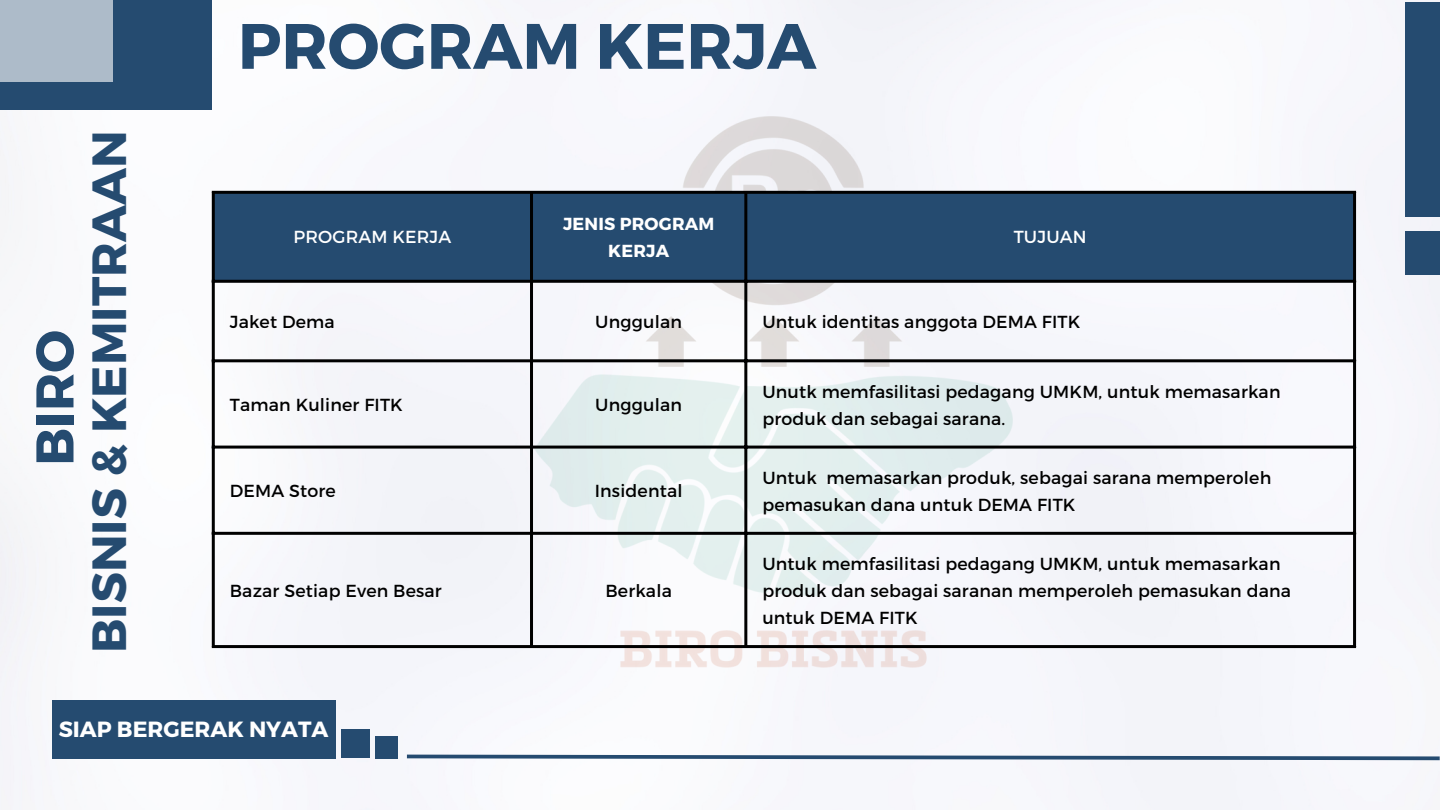
<style>
.page{position:relative;width:1440px;height:810px;background:#fff}
.page>*{position:absolute;margin:0;border:0;box-sizing:border-box;transform-origin:0 0}
.t1{font:700 64px "Montserrat";color:#254b70}
.t2{font:700 53px "Montserrat";color:#254b70}
.t3{font:700 48px "Montserrat";color:#254b70}
.t4{font:700 22px "Montserrat";color:#fff}
.t5{font:17.4px/27px "Montserrat";letter-spacing:.01em;color:#000}
.t6{font:17.4px "Montserrat";letter-spacing:.01em;color:#fff}
.t7{font:700 17.4px/27px "Montserrat";letter-spacing:.01em;color:#fff;text-align:center}
</style>
<div class="page">
<img style="left:0;top:0;width:1440px;height:810px">
<div style="left:52px;top:700px;width:283px;height:58px;background:#254b70"></div>
<div style="left:341px;top:729px;width:29px;height:29px;background:#254b70"></div>
<div style="left:376px;top:736px;width:22px;height:22px;background:#254b70"></div>
<div style="left:0;top:0;width:212px;height:109px;background:#254b70"></div>
<svg style="left:403px;top:753px;width:1037px;height:9px"></svg>
<div style="left:0;top:0;width:113px;height:81px;background:#adbbc9"></div>
<div style="left:1405px;top:2px;width:35px;height:215px;background:#254b70"></div>
<div style="left:1405px;top:232px;width:35px;height:43px;background:#254b70"></div>
<img style="left:534px;top:117px;width:478px;height:551px">
<div style="left:215px;top:194px;width:1138px;height:86px;background:#254b70"></div>
<hr style="left:212px;top:194px;width:3px;height:451px;background:#000">
<hr style="left:530px;top:194px;width:3px;height:451px;background:#000">
<hr style="left:744px;top:194px;width:3px;height:451px;background:#000">
<hr style="left:1353px;top:194px;width:3px;height:451px;background:#000">
<hr style="left:212px;top:191px;width:1144px;height:3px;background:#000">
<hr style="left:212px;top:280px;width:1144px;height:3px;background:#000">
<hr style="left:212px;top:359px;width:1144px;height:3px;background:#000">
<hr style="left:212px;top:446px;width:1144px;height:3px;background:#000">
<hr style="left:212px;top:532px;width:1144px;height:3px;background:#000">
<hr style="left:212px;top:645px;width:1144px;height:3px;background:#000">
<p class="t2" style="left:20px;top:466px;width:137px;rotate:-90deg">BIRO</p>
<p class="t3" style="left:78px;top:653px;width:524px;rotate:-90deg">BISNIS &amp; KEMITRAAN</p>
<p class="t1" style="left:238px;top:4px;width:580px">PROGRAM KERJA</p>
<p class="t6" style="left:293px;top:226px;width:159px">PROGRAM KERJA</p>
<p class="t7" style="left:563px;top:209px;width:153px">JENIS PROGRAM<br>KERJA</p>
<p class="t6" style="left:1014px;top:226px;width:75px">TUJUAN</p>
<p class="t5" style="left:230px;top:307px;width:106px">Jaket Dema</p>
<p class="t5" style="left:595px;top:307px;width:88px">Unggulan</p>
<p class="t5" style="left:762px;top:307px;width:320px">Untuk identitas anggota DEMA FITK</p>
<p class="t5" style="left:230px;top:391px;width:175px">Taman Kuliner FITK</p>
<p class="t5" style="left:595px;top:391px;width:88px">Unggulan</p>
<p class="t5" style="left:230px;top:477px;width:108px">DEMA Store</p>
<p class="t5" style="left:595px;top:477px;width:89px">Insidental</p>
<p class="t5" style="left:230px;top:577px;width:214px">Bazar Setiap Even Besar</p>
<p class="t5" style="left:605px;top:577px;width:68px">Berkala</p>
<p class="t5" style="left:762px;top:377px;width:520px">Unutk memfasilitasi pedagang UMKM, untuk memasarkan produk dan sebagai sarana.</p>
<p class="t5" style="left:762px;top:463px;width:510px">Untuk memasarkan produk, sebagai sarana memperoleh pemasukan dana untuk DEMA FITK</p>
<p class="t5" style="left:762px;top:550px;width:530px">Untuk memfasilitasi pedagang UMKM, untuk memasarkan produk dan sebagai saranan memperoleh pemasukan dana untuk DEMA FITK</p>
<p class="t4" style="left:59px;top:715px;width:271px">SIAP BERGERAK NYATA</p>
</div>
